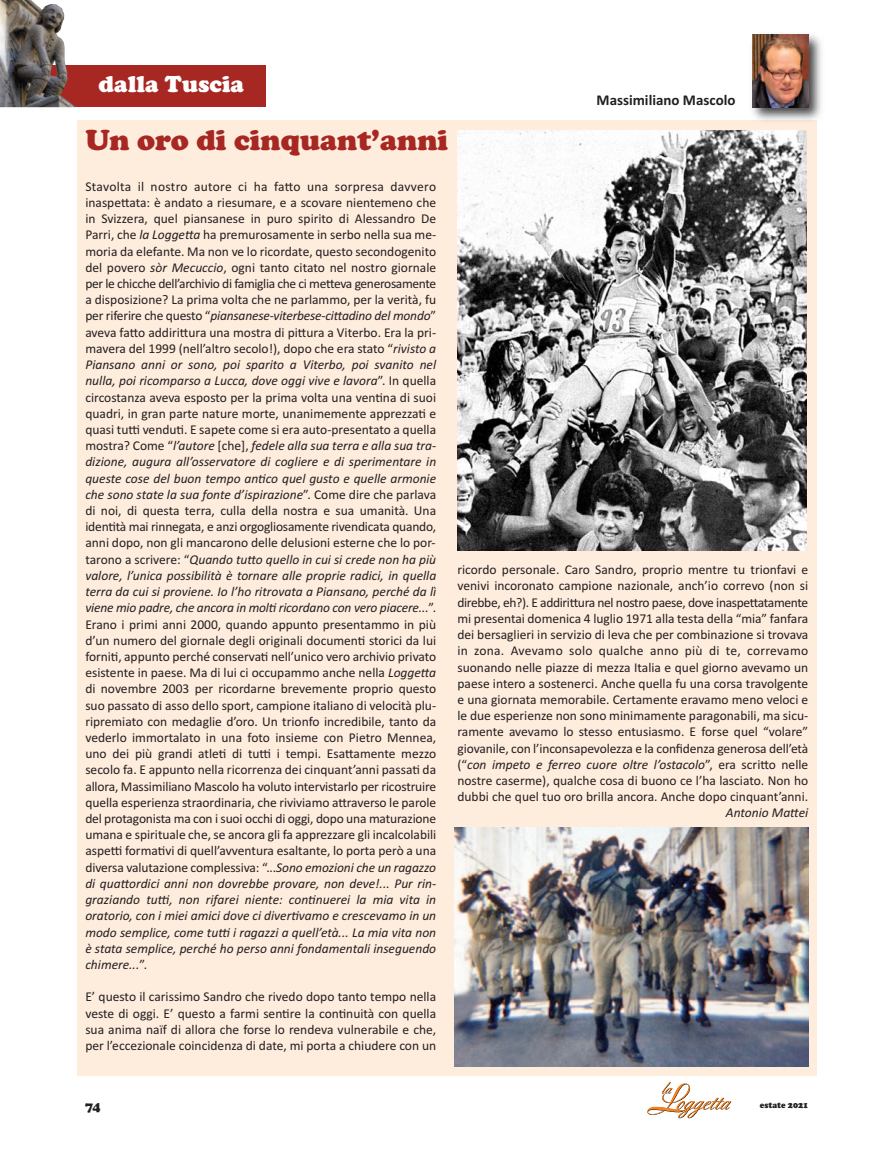
<style>
.page{position:relative;width:893px;height:1149px;background:#fff}
.page>*{position:absolute;margin:0;border:0;box-sizing:border-box;transform-origin:0 0}
.t1{font:900 30px "Cooper";color:#a72723}
.t2{font:900 24px "Cooper";color:#fff}
.t3{font:700 15px "Calibri";color:#231f20}
.t4{font:13.5px/16.2px "Calibri";color:#231f20;text-align:justify}
.t5{font:italic 13.5px "Calibri";color:#231f20}
.t6{font:900 13.5px "Cooper";color:#231f20}
.t7{font:900 9px "Cooper";color:#231f20;scale:.95 1}
.s1{font-style:italic}
</style>
<div class="page">
<div style="left:78px;top:120px;width:739px;height:955px;background:#feecdd"></div>
<img style="left:752px;top:34px;width:70px;height:87px">
<img style="left:753px;top:35px;width:55px;height:72px">
<img style="left:457px;top:130px;width:349px;height:420px">
<svg style="left:647px;top:1081px;width:84px;height:36px"></svg>
<div style="left:0;top:66px;width:265px;height:41px;background:#a72723"></div>
<img style="left:0;top:0;width:76px;height:107px">
<img style="left:454px;top:827px;width:354px;height:239px">
<p class="t2" style="left:99px;top:75px;width:147px">dalla Tuscia</p>
<p class="t1" style="left:85px;top:129px;width:364px">Un oro di cinquant’anni</p>
<p class="t3" style="left:597px;top:95px;width:140px">Massimiliano Mascolo</p>
<p class="t4" style="left:85px;top:179px;width:352px">Stavolta il nostro autore ci ha fatto una sorpresa davvero inaspettata: è andato a riesumare, e a scovare nientemeno che in Svizzera, quel piansanese in puro spirito di Alessandro De Parri, che <span class="s1">la Loggetta</span> ha premurosamente in serbo nella sua me&shy;moria da elefante. Ma non ve lo ricordate, questo secondogenito del povero <span class="s1">sòr Mecuccio</span>, ogni tanto citato nel nostro giornale per le chicche dell’archivio di famiglia che ci metteva generosamente a disposizione? La prima volta che ne parlammo, per la verità, fu per riferire che questo “<span class="s1">piansanese‐viterbese‐cittadino del mondo</span>” aveva fatto addirittura una mostra di pittura a Viterbo. Era la pri&shy;mavera del 1999 (nell’altro secolo!), dopo che era stato “<span class="s1">rivisto a Piansano anni or sono, poi sparito a Viterbo, poi svanito nel nulla, poi ricomparso a Lucca, dove oggi vive e lavora</span>”. In quella circostanza aveva esposto per la prima volta una ventina di suoi quadri, in gran parte nature morte, unanimemente apprezzati e quasi tutti venduti. E sapete come si era auto-presentato a quella mostra? Come “<span class="s1">l’autore</span> [che], <span class="s1">fedele alla sua terra e alla sua tra‐ dizione, augura all’osservatore di cogliere e di sperimentare in queste cose del buon tempo antico quel gusto e quelle armonie che sono state la sua fonte d’ispirazione</span>”. Come dire che parlava di noi, di questa terra, culla della nostra e sua umanità. Una identità mai rinnegata, e anzi orgogliosamente rivendicata quando, anni dopo, non gli mancarono delle delusioni esterne che lo por&shy;tarono a scrivere: “<span class="s1">Quando tutto quello in cui si crede non ha più valore, l’unica possibilità è tornare alle proprie radici, in quella terra da cui si proviene. Io l’ho ritrovata a Piansano, perché da lì viene mio padre, che ancora in molti ricordano con vero piacere...</span>”.<br>Erano i primi anni 2000, quando appunto presentammo in più d’un numero del giornale degli originali documenti storici da lui forniti, appunto perché conservati nell’unico vero archivio privato esistente in paese. Ma di lui ci occupammo anche nella <span class="s1">Loggetta </span>di novembre 2003 per ricordarne brevemente proprio questo suo passato di asso dello sport, campione italiano di velocità plu&shy;ripremiato con medaglie d’oro. Un trionfo incredibile, tanto da vederlo immortalato in una foto insieme con Pietro Mennea, uno dei più grandi atleti di tutti i tempi. Esattamente mezzo secolo fa. E appunto nella ricorrenza dei cinquant’anni passati da allora, Massimiliano Mascolo ha voluto intervistarlo per ricostruire quella esperienza straordinaria, che riviviamo attraverso le parole del protagonista ma con i suoi occhi di oggi, dopo una maturazione umana e spirituale che, se ancora gli fa apprezzare gli incalcolabili aspetti formativi di quell’avventura esaltante, lo porta però a una diversa valutazione complessiva: “...<span class="s1">Sono emozioni che un ragazzo di quattordici anni non dovrebbe provare, non deve!... Pur rin‐ graziando tutti, non rifarei niente: continuerei la mia vita in oratorio, con i miei amici dove ci divertivamo e crescevamo in un modo semplice, come tutti i ragazzi a quell’età... La mia vita non è stata semplice, perché ho perso anni fondamentali inseguendo chimere...</span>”.</p>
<p class="t4" style="left:85px;top:989px;width:352px">E’ questo il carissimo Sandro che rivedo dopo tanto tempo nella veste di oggi. E’ questo a farmi sentire la continuità con quella sua anima naïf di allora che forse lo rendeva vulnerabile e che, per l’eccezionale coincidenza di date, mi porta a chiudere con un</p>
<p class="t4" style="left:457px;top:562px;width:352px">ricordo personale. Caro Sandro, proprio mentre tu trionfavi e venivi incoronato campione nazionale, anch’io correvo (non si direbbe, eh?). E addirittura nel nostro paese, dove inaspettatamente mi presentai domenica 4 luglio 1971 alla testa della “mia” fanfara dei bersaglieri in servizio di leva che per combinazione si trovava in zona. Avevamo solo qualche anno più di te, correvamo suonando nelle piazze di mezza Italia e quel giorno avevamo un paese intero a sostenerci. Anche quella fu una corsa travolgente e una giornata memorabile. Certamente eravamo meno veloci e le due esperienze non sono minimamente paragonabili, ma sicu&shy;ramente avevamo lo stesso entusiasmo. E forse quel “volare” giovanile, con l’inconsapevolezza e la confidenza generosa dell’età (“<span class="s1">con impeto e ferreo cuore oltre l’ostacolo</span>”, era scritto nelle nostre caserme), qualche cosa di buono ce l’ha lasciato. Non ho dubbi che quel tuo oro brilla ancora. Anche dopo cinquant’anni.</p>
<p class="t5" style="left:726px;top:808px;width:84px">Antonio Mattei</p>
<p class="t6" style="left:85px;top:1101px;width:17px">74</p>
<p class="t7" style="left:760px;top:1101px;width:53px">estate 2021</p>
</div>
